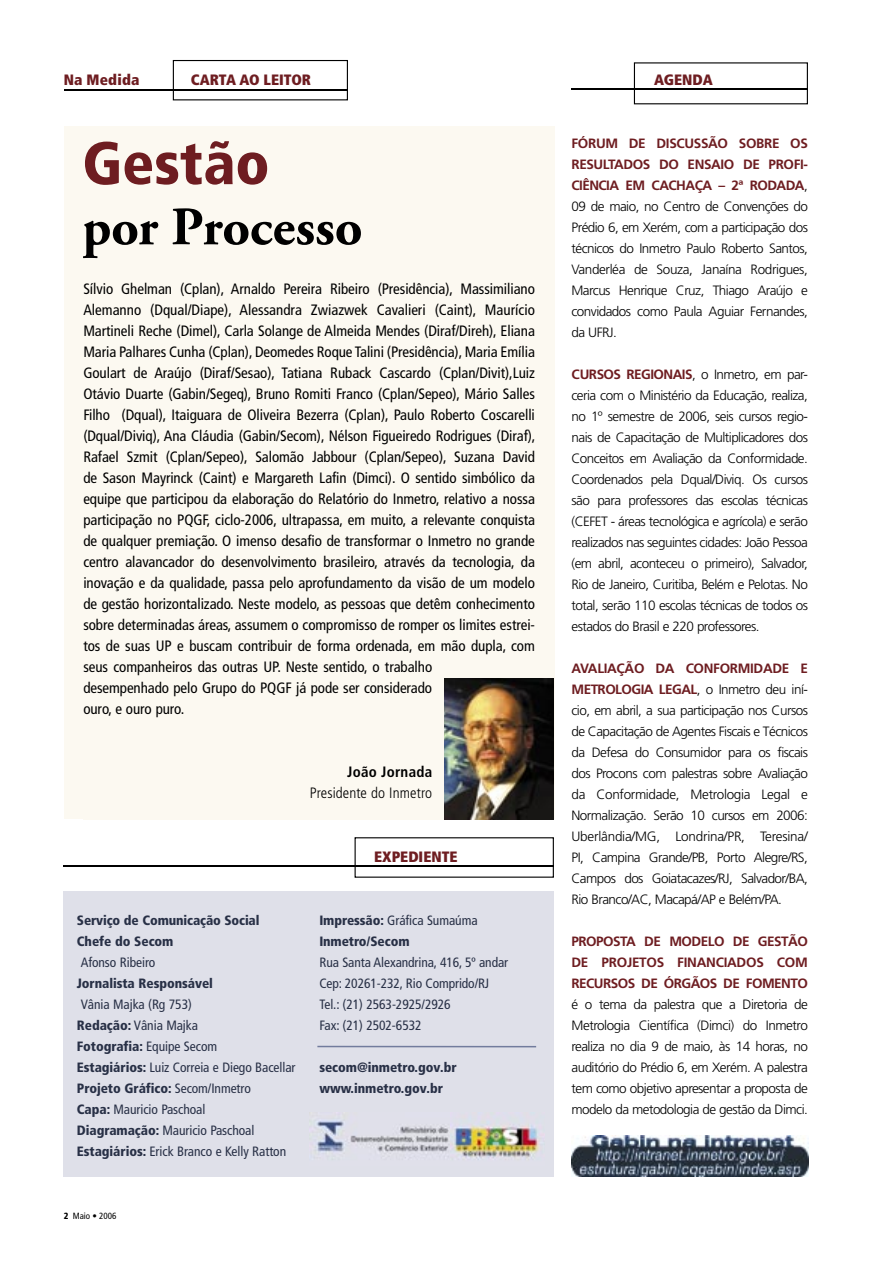
<style>
.page{position:relative;width:893px;height:1263px;background:#fff}
.page>*{position:absolute;margin:0;border:0;box-sizing:border-box;transform-origin:0 0}
.t1{font:900 condensed 60px "Frutiger";color:#6e1d21}
.t2{font:700 54px "Adobe Garamond Pro";letter-spacing:-.005em;color:#000}
.t3{font:condensed 15px/21px "Frutiger";letter-spacing:-.005em;color:#000}
.t4{font:900 condensed 15px "Frutiger";color:#6e1d21}
.t5{font:300 condensed 15px "Frutiger";letter-spacing:.005em;color:#000}
.t6{font:700 condensed 15px "Frutiger";letter-spacing:.015em;color:#000}
.t7{font:300 13.5px/21px "Frutiger";letter-spacing:-.04em;color:#000;text-align:justify}
.t8{font:condensed 13.5px/21px "Frutiger";letter-spacing:-.005em;color:#283046}
.t9{font:900 condensed 13.5px/21px "Frutiger";letter-spacing:-.005em;color:#283046}
.t10{font:700 13.5px/21px "Frutiger";letter-spacing:-.03em;color:#6e1d21;text-align:justify}
.t11{font:condensed 9px "Frutiger";color:#000}
.s1{font-weight:900}
.s2{font-weight:400}
.s3{font-weight:700;color:#6e1d21}
</style>
<div class="page">
<div style="left:64px;top:126px;width:490px;height:692px;background:#fcf9f1"></div>
<svg style="left:173px;top:60px;width:175px;height:40px"></svg>
<hr style="left:64px;top:89px;width:283px;height:1px;background:#000">
<div style="left:83px;top:262px;width:452px;height:558px;background:#fcf9f1"></div>
<div style="left:64px;top:891px;width:490px;height:286px;background:#dfe0e9"></div>
<img style="left:309px;top:1112px;width:236px;height:48px">
<hr style="left:317px;top:1046px;width:219px;height:1px;background:#727c9d">
<svg style="left:355px;top:837px;width:199px;height:41px"></svg>
<hr style="left:64px;top:865px;width:490px;height:2px;background:#000">
<svg style="left:634px;top:62px;width:174px;height:42px"></svg>
<hr style="left:571px;top:89px;width:237px;height:1px;background:#000">
<img style="left:445px;top:678px;width:109px;height:142px">
<img style="left:572px;top:1135px;width:236px;height:42px">
<p class="t4" style="left:64px;top:70px;width:77px">Na Medida</p>
<p class="t4" style="left:191px;top:70px;width:122px">CARTA AO LEITOR</p>
<h1 class="t1" style="left:82px;top:127px;width:189px">Gestão</h1>
<h2 class="t2" style="left:82px;top:196px;width:282px">por Processo</h2>
<p class="t3" style="left:83px;top:279px;width:454px">Sílvio Ghelman (Cplan), Arnaldo Pereira Ribeiro (Presidência), Massimiliano Alemanno (Dqual/Diape), Alessandra Zwiazwek Cavalieri (Caint), Maurício Martineli Reche (Dimel), Carla Solange de Almeida Mendes (Diraf/Direh), Eliana Maria Palhares Cunha (Cplan), Deomedes Roque Talini (Presidência), Maria Emília Goulart de Araújo (Diraf/Sesao), Tatiana Ruback Cascardo (Cplan/Divit),Luiz Otávio Duarte (Gabin/Segeq), Bruno Romiti Franco (Cplan/Sepeo), Mário Salles Filho (Dqual), Itaiguara de Oliveira Bezerra (Cplan), Paulo Roberto Coscarelli (Dqual/Diviq), Ana Cláudia (Gabin/Secom), Nélson Figueiredo Rodrigues (Diraf), Rafael Szmit (Cplan/Sepeo), Salomão Jabbour (Cplan/Sepeo), Suzana David de Sason Mayrinck (Caint) e Margareth Lafin (Dimci). O sentido simbólico da equipe que participou da elaboração do Relatório do Inmetro, relativo a nossa participação no PQGF, ciclo-2006, ultrapassa, em muito, a relevante conquista de qualquer premiação. O imenso desafio de transformar o Inmetro no grande centro alavancador do desenvolvimento brasileiro, através da tecnologia, da inovação e da qualidade, passa pelo aprofundamento da visão de um modelo de gestão horizontalizado. Neste modelo, as pessoas que detêm conhecimento sobre determinadas áreas, assumem o compromisso de romper os limites estrei&shy;tos de suas UP e buscam contribuir de forma ordenada, em mão dupla, com seus companheiros das outras UP. Neste sentido, o trabalho<br>desempenhado pelo Grupo do PQGF já pode ser considerado<br>ouro, e ouro puro.</p>
<p class="t6" style="left:347px;top:763px;width:86px">João Jornada</p>
<p class="t5" style="left:310px;top:785px;width:124px">Presidente do Inmetro</p>
<p class="t9" style="left:77px;top:910px;width:184px">Serviço de Comunicação Social<br>Chefe do Secom</p>
<p class="t8" style="left:81px;top:952px;width:76px">Afonso Ribeiro</p>
<p class="t9" style="left:77px;top:973px;width:137px">Jornalista Responsável</p>
<p class="t8" style="left:77px;top:994px;width:220px">Vânia Majka (Rg 753)<br><span class="s1">Redação:</span> Vânia Majka<br><span class="s1">Fotografia:</span> Equipe Secom<br><span class="s1">Estagiários:</span> Luiz Correia e Diego Bacellar<br><span class="s1">Projeto Gráfico:</span> Secom/Inmetro<br><span class="s1">Capa:</span> Mauricio Paschoal<br><span class="s1">Diagramação:</span> Mauricio Paschoal<br><span class="s1">Estagiários:</span> Erick Branco e Kelly Ratton</p>
<p class="t11" style="left:64px;top:1210px;width:54px"><span class="s1">2</span> Maio • 2006</p>
<p class="t4" style="left:374px;top:847px;width:85px">EXPEDIENTE</p>
<p class="t9" style="left:319px;top:910px;width:160px">Impressão: <span class="s2">Gráfica Sumaúma<br></span>Inmetro/Secom</p>
<p class="t8" style="left:319px;top:952px;width:190px">Rua Santa Alexandrina, 416, 5º andar<br>Cep: 20261-232, Rio Comprido/RJ<br>Tel.: (21) 2563-2925/2926<br>Fax: (21) 2502-6532</p>
<p class="t9" style="left:319px;top:1057px;width:139px">secom@inmetro.gov.br www.inmetro.gov.br</p>
<p class="t4" style="left:654px;top:70px;width:60px">AGENDA</p>
<p class="t7" style="left:571px;top:133px;width:238px"><span class="s3">FÓRUM DE DISCUSSÃO SOBRE OS RESULTADOS DO ENSAIO DE PROFI-CIÊNCIA EM CACHAÇA – 2ª RODADA</span>, 09 de maio, no Centro de Convenções do Prédio 6, em Xerém, com a participação dos técnicos do Inmetro Paulo Roberto Santos, Vanderléa de Souza, Janaína Rodrigues, Marcus Henrique Cruz, Thiago Araújo e convidados como Paula Aguiar Fernandes, da UFRJ.</p>
<p class="t7" style="left:571px;top:364px;width:238px"><span class="s3">CURSOS REGIONAIS</span>, o Inmetro, em par&shy;ceria com o Ministério da Educação, realiza, no 1º semestre de 2006, seis cursos regio&shy;nais de Capacitação de Multiplicadores dos Conceitos em Avaliação da Conformidade.<br>Coordenados pela Dqual/Diviq. Os cursos são para professores das escolas técnicas (CEFET - áreas tecnológica e agrícola) e serão realizados nas seguintes cidades: João Pessoa (em abril, aconteceu o primeiro), Salvador, Rio de Janeiro, Curitiba, Belém e Pelotas. No total, serão 110 escolas técnicas de todos os estados do Brasil e 220 professores.</p>
<p class="t7" style="left:571px;top:658px;width:238px"><span class="s3">AVALIAÇÃO DA CONFORMIDADE E METROLOGIA LEGAL</span>, o Inmetro deu iní&shy;cio, em abril, a sua participação nos Cursos de Capacitação de Agentes Fiscais e Técnicos da Defesa do Consumidor para os fiscais dos Procons com palestras sobre Avaliação da Conformidade, Metrologia Legal e Normalização. Serão 10 cursos em 2006:<br>Uberlândia/MG, Londrina/PR, Teresina/ PI, Campina Grande/PB, Porto Alegre/RS, Campos dos Goiatacazes/RJ, Salvador/BA, Rio Branco/AC, Macapá/AP e Belém/PA.</p>
<p class="t10" style="left:571px;top:931px;width:238px">PROPOSTA DE MODELO DE GESTÃO DE PROJETOS FINANCIADOS COM RECURSOS DE ÓRGÃOS DE FOMENTO</p>
<p class="t7" style="left:571px;top:994px;width:238px">é o tema da palestra que a Diretoria de Metrologia Científica (Dimci) do Inmetro realiza no dia 9 de maio, às 14 horas, no auditório do Prédio 6, em Xerém. A palestra tem como objetivo apresentar a proposta de modelo da metodologia de gestão da Dimci.</p>
</div>
